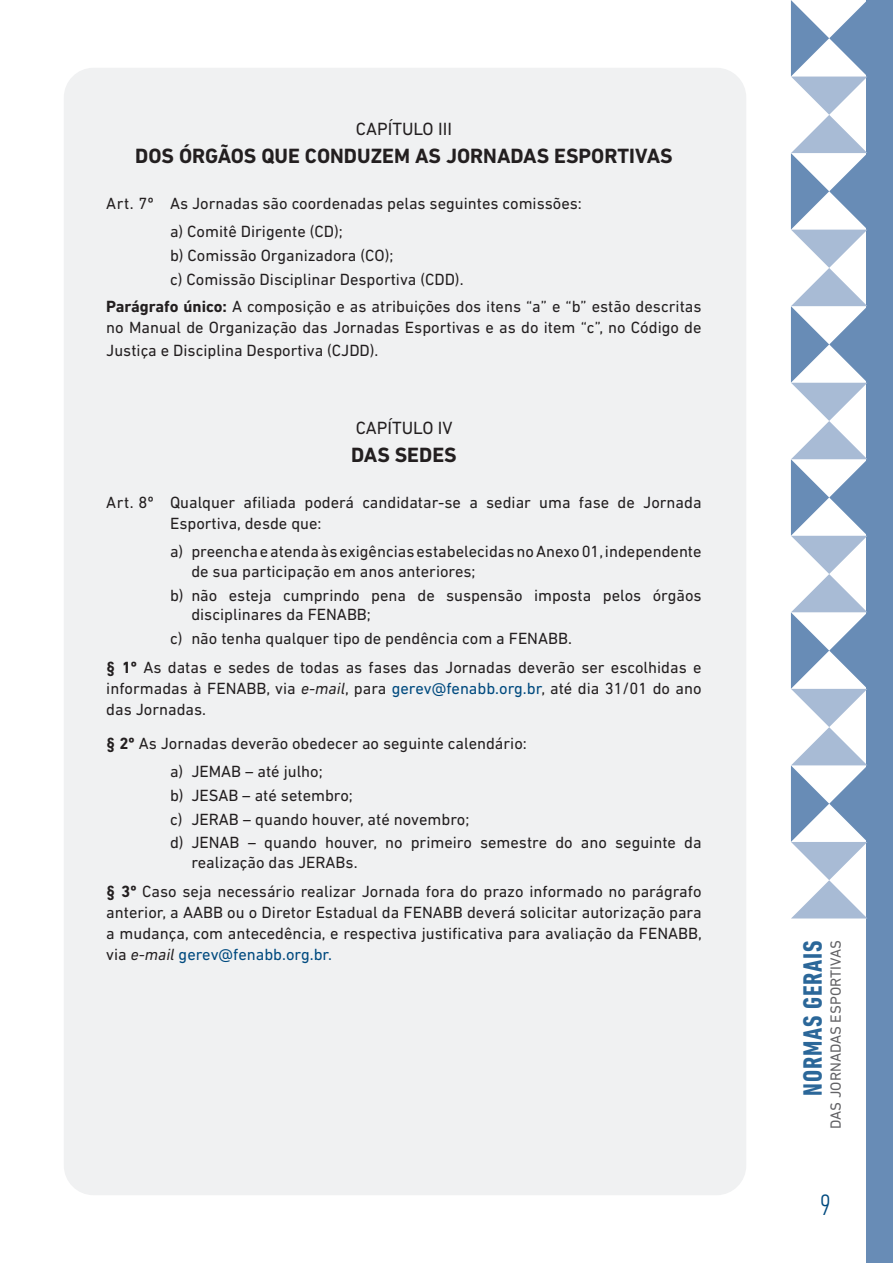
<style>
.page{position:relative;width:893px;height:1263px;background:#fff}
.page>*{position:absolute;margin:0;border:0;box-sizing:border-box;transform-origin:0 0}
.t1{font:300 condensed 30px "DIN Next LT Pro";color:#004a7f}
.t2{font:700 condensed 27px "DIN Next LT Pro";letter-spacing:.03em;color:#2b6799}
.Destaque_-_Capitulos{font:700 21px "DIN Next LT Pro";color:#231f20}
.capitulos{font:18px "DIN Next LT Pro";color:#231f20}
.Paragrafo{font:16.5px/21px "DIN Next LT Pro";color:#231f20;text-align:justify}
.Bullet_-_Texto{font:16.5px/19.5px "DIN Next LT Pro";color:#231f20}
.Paragrafo_Único{font:16.5px/21px "DIN Next LT Pro";color:#231f20}
.t3{font:15px "DIN Next LT Pro";color:#636366}
.s1{font-weight:700}
.s2{font-style:italic}
.s3{color:#004a7f}
</style>
<div class="page">
<div style="left:64px;top:68px;width:682px;height:1127px;background:#f0f1f2;border-radius:30px"></div>
<div style="left:866px;top:0;width:27px;height:1263px;background:#688cb6"></div>
<svg style="left:791px;top:0;width:76px;height:918px"></svg>
<p class="capitulos" style="left:356px;top:118px;width:98px">CAPÍTULO III</p>
<p class="Destaque_-_Capitulos" style="left:135px;top:143px;width:539px">DOS ÓRGÃOS QUE CONDUZEM AS JORNADAS ESPORTIVAS</p>
<p class="Paragrafo" style="left:106px;top:193px;width:477px">Art. 7º As Jornadas são coordenadas pelas seguintes comissões:</p>
<p class="Bullet_-_Texto" style="left:170px;top:222px;width:174px">a) Comitê Dirigente (CD);</p>
<p class="Bullet_-_Texto" style="left:170px;top:246px;width:225px">b) Comissão Organizadora (CO);</p>
<p class="Bullet_-_Texto" style="left:170px;top:269px;width:295px">c) Comissão Disciplinar Desportiva (CDD).</p>
<p class="Paragrafo_Único" style="left:106px;top:296px;width:597px"><span class="s1">Parágrafo único:</span> A composição e as atribuições dos itens “a” e “b” estão descritas no Manual de Organização das Jornadas Esportivas e as do item “c”, no Código de</p>
<p class="Paragrafo_Único" style="left:106px;top:339px;width:274px">Justiça e Disciplina Desportiva (CJDD).</p>
<p class="capitulos" style="left:356px;top:417px;width:98px">CAPÍTULO IV</p>
<p class="Destaque_-_Capitulos" style="left:351px;top:442px;width:107px">DAS SEDES</p>
<p class="Paragrafo" style="left:170px;top:492px;width:533px;text-indent:-64px">Art. 8º Qualquer afiliada poderá candidatar-se a sediar uma fase de Jornada<br>Esportiva, desde que:</p>
<p class="Bullet_-_Texto" style="left:191px;top:542px;width:512px;text-indent:-21px">a) preencha e atenda às exigências estabelecidas no Anexo 01, independente de sua participação em anos anteriores;</p>
<p class="Bullet_-_Texto" style="left:191px;top:585px;width:512px;text-indent:-21px">b) não esteja cumprindo pena de suspensão imposta pelos órgãos disciplinares da FENABB;</p>
<p class="Bullet_-_Texto" style="left:170px;top:628px;width:403px">c) não tenha qualquer tipo de pendência com a FENABB.</p>
<p class="Paragrafo" style="left:106px;top:657px;width:597px"><span class="s1">§ 1º</span> As datas e sedes de todas as fases das Jornadas deverão ser escolhidas e informadas à FENABB, via <span class="s2">e-mail</span>, para <span class="s3">gerev@fenabb.org.br</span>, até dia 31/01 do ano das Jornadas.</p>
<p class="Paragrafo" style="left:106px;top:733px;width:422px"><span class="s1">§ 2º</span> As Jornadas deverão obedecer ao seguinte calendário:</p>
<p class="Bullet_-_Texto" style="left:170px;top:762px;width:154px">a) JEMAB – até julho;</p>
<p class="Bullet_-_Texto" style="left:170px;top:785px;width:184px">b) JESAB – até setembro;</p>
<p class="Bullet_-_Texto" style="left:170px;top:809px;width:301px">c) JERAB – quando houver, até novembro;</p>
<p class="Bullet_-_Texto" style="left:191px;top:833px;width:512px;text-indent:-21px">d) JENAB – quando houver, no primeiro semestre do ano seguinte da realização das JERABs.</p>
<p class="Paragrafo" style="left:106px;top:881px;width:597px"><span class="s1">§ 3º</span> Caso seja necessário realizar Jornada fora do prazo informado no parágrafo anterior, a AABB ou o Diretor Estadual da FENABB deverá solicitar autorização para a mudança, com antecedência, e respectiva justificativa para avaliação da FENABB, via <span class="s2">e-mail</span> <span class="s3">gerev@fenabb.org.br.</span></p>
<h2 class="t2" style="left:797px;top:1096px;width:157px;rotate:-90deg">NORMAS GERAIS</h2>
<p class="t3" style="left:827px;top:1129px;width:190px;rotate:-90deg">DAS JORNADAS ESPORTIVAS</p>
<h1 class="t1" style="left:820px;top:1188px;width:13px">9</h1>
</div>
